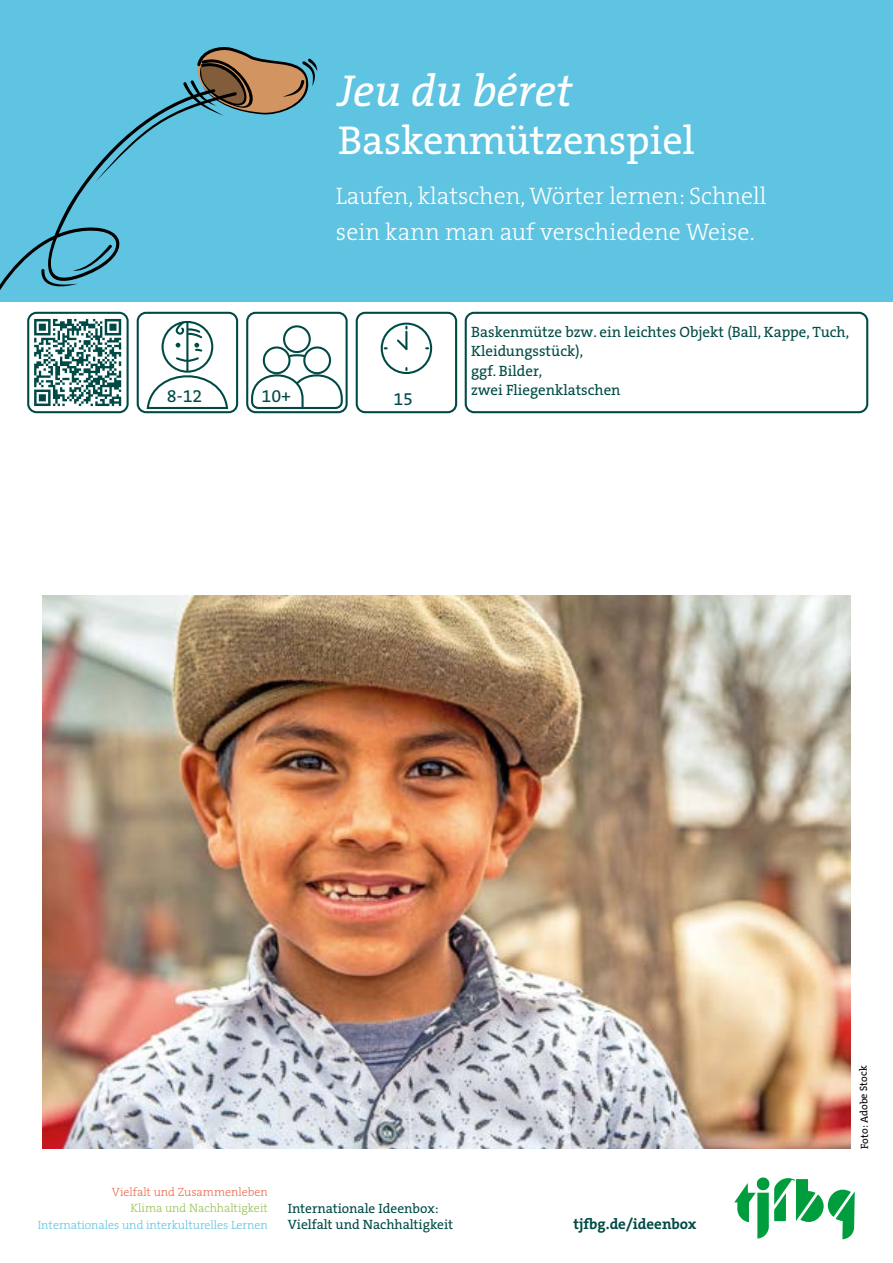
<style>
.page{position:relative;width:893px;height:1263px;background:#fff}
.page>*{position:absolute;margin:0;border:0;box-sizing:border-box;transform-origin:0 0}
.t1{font:italic 45px "The Serif B W5 Plain";color:#fff}
.t2{font:40.5px "The Serif B W5 Plain";color:#fff}
.t3{font:300 24px/36px "The Serif B W3";color:#fff}
.t4{font:18px "The Serif B W5 Plain";color:#004b46}
.t5{font:15px/19.5px "The Serif B W5 Plain";color:#004b46}
.t6{font:700 15px "The Serif B W7";color:#004b46}
.t7{font:13.5px/16px "The Serif B W5 Plain";color:#004b46}
.t8{font:300 12px "The Serif B W3";color:#5fc4e1}
.t9{font:300 12px "The Serif B W3";color:#ed694b}
.t10{font:300 12px "The Serif B W3";color:#94c356}
.t11{font:10.5px "The Serif B W5 Plain";color:#000}
</style>
<div class="page">
<div style="left:0;top:0;width:893px;height:302px;background:#5fc4e1"></div>
<svg style="left:0;top:167px;width:229px;height:207px"></svg>
<svg style="left:32px;top:235px;width:80px;height:70px"></svg>
<svg style="left:96px;top:47px;width:222px;height:174px"></svg>
<img style="left:43px;top:595px;width:807px;height:553px">
<svg style="left:34px;top:319px;width:87px;height:87px"></svg>
<svg style="left:734px;top:1177px;width:121px;height:62px"></svg>
<div style="left:283px;top:325px;width:28px;height:28px;border:2px solid #004a46;border-radius:50%"></div>
<div style="left:263px;top:346px;width:28px;height:28px;border:2px solid #004a46;border-radius:50%"></div>
<div style="left:303px;top:346px;width:28px;height:28px;border:2px solid #004a46;border-radius:50%"></div>
<svg style="left:250px;top:350px;width:94px;height:60px"></svg>
<div style="left:465px;top:312px;width:403px;height:101px;border:2px solid #004a46;border-radius:8px"></div>
<div style="left:137px;top:312px;width:101px;height:101px;border:2px solid #004a46;border-radius:8px"></div>
<svg style="left:145px;top:319px;width:84px;height:90px"></svg>
<div style="left:246px;top:312px;width:102px;height:101px;border:2px solid #004a46;border-radius:8px"></div>
<div style="left:356px;top:312px;width:101px;height:101px;border:2px solid #004a46;border-radius:8px"></div>
<div style="left:381px;top:323px;width:51px;height:51px;border:2px solid #004a46;border-radius:50%"></div>
<svg style="left:395px;top:327px;width:13px;height:23px"></svg>
<div style="left:27px;top:312px;width:102px;height:101px;border:2px solid #004a46;border-radius:8px"></div>
<h1 class="t1" style="left:338px;top:62px;width:236px">Jeu du béret</h1>
<h2 class="t2" style="left:338px;top:114px;width:358px">Baskenmützenspiel</h2>
<h3 class="t3" style="left:336px;top:178px;width:432px">Laufen, klatschen, Wörter lernen: Schnell sein kann man auf verschiedene Weise.</h3>
<p class="t4" style="left:261px;top:384px;width:31px">10+</p>
<p class="t4" style="left:167px;top:384px;width:37px">8-12</p>
<p class="t4" style="left:393px;top:387px;width:21px">15</p>
<p class="t5" style="left:471px;top:322px;width:379px">Baskenmütze bzw. ein leichtes Objekt (Ball, Kappe, Tuch,<br>Kleidungsstück),<br>ggf. Bilder,<br>zwei Fliegenklatschen</p>
<p class="t9" style="left:112px;top:1184px;width:157px">Vielfalt und Zusammenleben</p>
<p class="t10" style="left:131px;top:1200px;width:139px">Klima und Nachhaltigkeit</p>
<p class="t8" style="left:38px;top:1217px;width:232px">Internationales und interkulturelles Lernen</p>
<p class="t7" style="left:288px;top:1200px;width:167px">Internationale Ideenbox:<br>Vielfalt und Nachhaltigkeit</p>
<p class="t6" style="left:574px;top:1214px;width:124px">tjfbg.de/ideenbox</p>
<p class="t11" style="left:858px;top:1149px;width:85px;rotate:-91deg">Foto: Adobe Stock</p>
</div>
